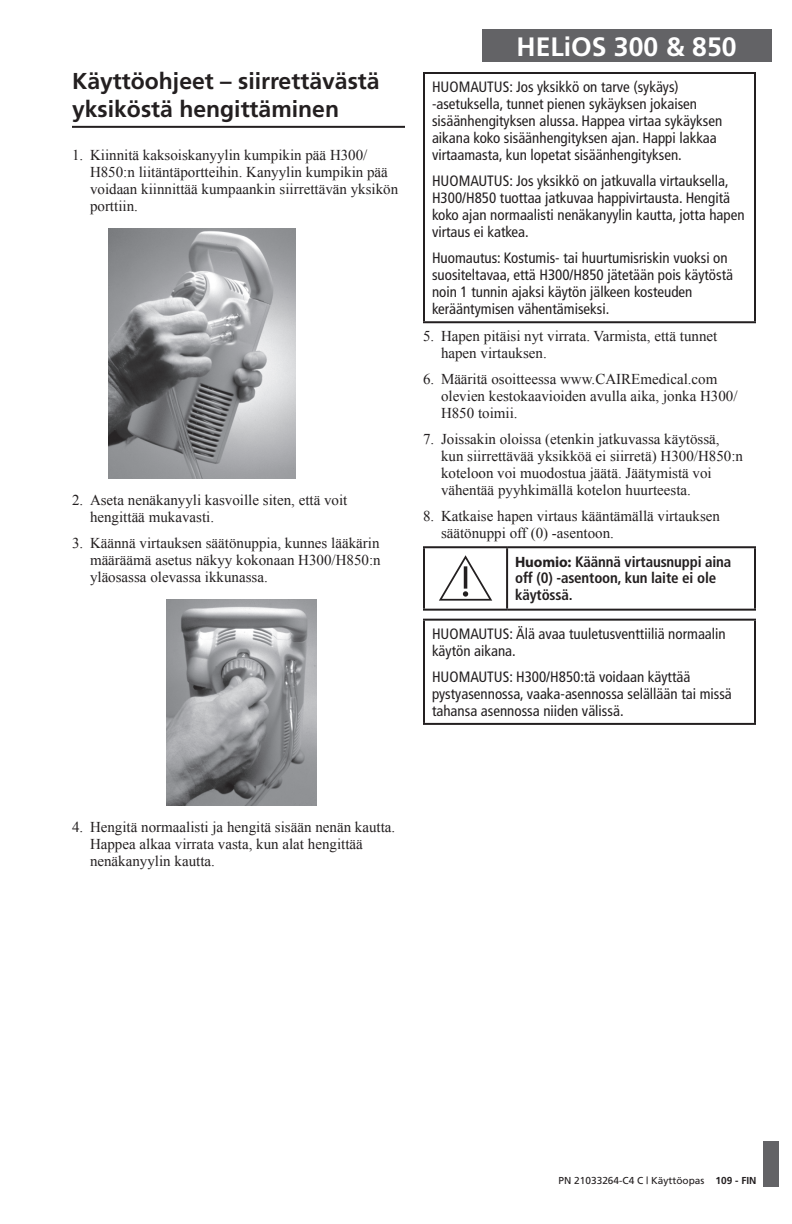
<style>
.page{position:relative;width:792px;height:1224px;background:#fff}
.page>*{position:absolute;margin:0;border:0;box-sizing:border-box;transform-origin:0 0}
.t1{font:700 26.6px "Frutiger";color:#fff}
.t2{font:700 23px/27.6px "Frutiger";color:#231f20}
.t3{font:15px/17px "Times New Roman";color:#231f20}
.t4{font:condensed 15px/17px "Frutiger";color:#231f20}
.t5{font:700 condensed 15px/17px "Frutiger";letter-spacing:-.01em;color:#231f20}
.t6{font:10px "Frutiger";color:#231f20}
.s1{font-family:"Myriad Pro";font-stretch:normal}
.s2{font-weight:700}
</style>
<div class="page">
<div style="left:763px;top:1141px;width:15px;height:45px;background:#636366"></div>
<div style="left:482px;top:29px;width:290px;height:33px;background:#636366"></div>
<hr style="left:72px;top:126px;width:333px;height:2px;background:#231f20">
<img style="left:108px;top:228px;width:187px;height:251px">
<img style="left:167px;top:599px;width:150px;height:207px">
<hr style="left:423px;top:72px;width:333px;height:2px;background:#231f20">
<hr style="left:423px;top:74px;width:2px;height:247px;background:#231f20">
<hr style="left:754px;top:74px;width:2px;height:247px;background:#231f20">
<hr style="left:423px;top:321px;width:333px;height:2px;background:#231f20">
<hr style="left:423px;top:546px;width:84px;height:2px;background:#231f20">
<hr style="left:423px;top:548px;width:2px;height:61px;background:#231f20">
<hr style="left:507px;top:546px;width:249px;height:2px;background:#231f20">
<hr style="left:506px;top:548px;width:2px;height:61px;background:#231f20">
<hr style="left:754px;top:548px;width:2px;height:61px;background:#231f20">
<hr style="left:423px;top:609px;width:84px;height:2px;background:#231f20">
<hr style="left:507px;top:609px;width:249px;height:2px;background:#231f20">
<svg style="left:439px;top:555px;width:53px;height:46px"></svg>
<hr style="left:423px;top:619px;width:333px;height:2px;background:#231f20">
<hr style="left:423px;top:621px;width:2px;height:102px;background:#231f20">
<hr style="left:754px;top:621px;width:2px;height:102px;background:#231f20">
<hr style="left:423px;top:723px;width:333px;height:2px;background:#231f20">
<h2 class="t2" style="left:72px;top:67px;width:309px">Käyttöohjeet – siirrettävästä yksiköstä hengittäminen</h2>
<p class="t3" style="left:90px;top:146px;width:310px;text-indent:-18px">1. Kiinnitä kaksoiskanyylin kumpikin pää H300/ H850:n liitäntäportteihin. Kanyylin kumpikin pää voidaan kiinnittää kumpaankin siirrettävän yksikön porttiin.</p>
<p class="t3" style="left:90px;top:491px;width:259px;text-indent:-18px">2. Aseta nenäkanyyli kasvoille siten, että voit hengittää mukavasti.</p>
<p class="t3" style="left:90px;top:534px;width:292px;text-align:justify;text-indent:-18px">3. Käännä virtauksen säätönuppia, kunnes lääkärin määräämä asetus näkyy kokonaan H300/H850:n yläosassa olevassa ikkunassa.</p>
<h1 class="t1" style="left:517px;top:31px;width:222px">HELiOS 300 &amp; 850</h1>
<p class="t4" style="left:432px;top:79px;width:292px">HUOMAUTUS: Jos yksikkö on tarve (sykäys) -asetuksella, tunnet pienen sykäyksen jokaisen sisäänhengityksen alussa. Happea virtaa sykäyksen aikana koko sisäänhengityksen ajan. Happi lakkaa virtaamasta, kun lopetat sisäänhengityksen.</p>
<p class="t4" style="left:432px;top:173px;width:314px">HUOMAUTUS: Jos yksikkö on jatkuvalla virtauksella, H300/H850 tuottaa jatkuvaa happivirtausta. Hengitä koko ajan normaalisti nenäkanyylin kautta, jotta hapen virtaus ei katkea.</p>
<p class="t4" style="left:432px;top:250px;width:303px">Huomautus: Kostumis- tai huurtumisriskin vuoksi on suositeltavaa, että H300/H850 jätetään pois käytöstä noin 1 tunnin ajaksi käytön jälkeen kosteuden kerääntymisen vähentämiseksi.</p>
<p class="t3" style="left:441px;top:327px;width:278px;text-indent:-18px">5. Hapen pitäisi nyt virrata. Varmista, että tunnet hapen virtauksen.</p>
<p class="t3" style="left:441px;top:370px;width:298px;text-indent:-18px">6. Määritä osoitteessa www.CAIREmedical.com olevien kestokaavioiden avulla aika, jonka H300/<br>H850 toimii.</p>
<p class="t3" style="left:441px;top:430px;width:304px;text-indent:-18px">7. Joissakin oloissa (etenkin jatkuvassa käytössä, kun siirrettävää yksikköä ei siirretä) H300/H850:n koteloon voi muodostua jäätä. Jäätymistä voi vähentää pyyhkimällä kotelon huurteesta.</p>
<p class="t3" style="left:441px;top:507px;width:281px;text-indent:-18px">8. Katkaise hapen virtaus kääntämällä virtauksen säätönuppi off (0) -asentoon.</p>
<p class="t5" style="left:515px;top:553px;width:218px"><span class="s1">Huomio:</span> Käännä virtausnuppi aina off (0) -asentoon, kun laite ei ole käytössä.</p>
<p class="t4" style="left:432px;top:625px;width:295px">HUOMAUTUS: Älä avaa tuuletusventtiiliä normaalin käytön aikana.</p>
<p class="t4" style="left:432px;top:668px;width:301px">HUOMAUTUS: H300/H850:tä voidaan käyttää pystyasennossa, vaaka-asennossa selällään tai missä tahansa asennossa niiden välissä.</p>
<p class="t3" style="left:90px;top:818px;width:307px;text-indent:-18px">4. Hengitä normaalisti ja hengitä sisään nenän kautta.<br>Happea alkaa virrata vasta, kun alat hengittää nenäkanyylin kautta.</p>
<p class="t6" style="left:559px;top:1175px;width:199px">PN 21033264-C4 C | Käyttöopas <span class="s2">109 - FIN</span></p>
</div>
